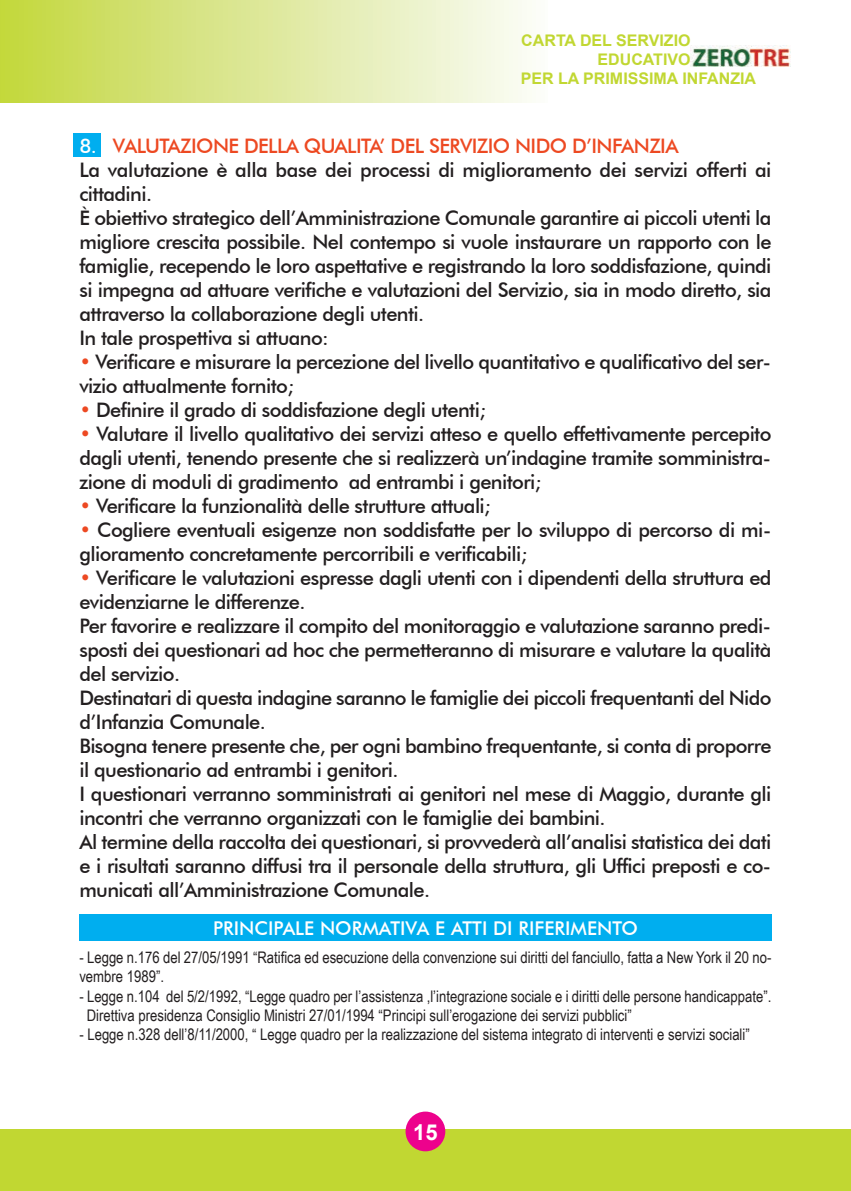
<style>
.page{position:relative;width:851px;height:1191px;background:#fff}
.page>*{position:absolute;margin:0;border:0;box-sizing:border-box;transform-origin:0 0}
.t1{font:700 22px "Arial";color:#fff}
.t2{font:500 20px/24px "Futura BT";letter-spacing:-.03em;color:#231f20}
.t3{font:500 19px "Futura BT";color:#fff}
.t4{font:16px/19.2px "Arial Narrow";color:#231f20}
.t5{font:700 16px "Arial";color:#c1d732}
.s1{color:#fff}
.s2{color:#ed4922}
</style>
<div class="page">
<div style="left:79px;top:913px;width:692px;height:27px;background:#00aeef"></div>
<div style="left:73px;top:134px;width:28px;height:23px;background:#00aeef"></div>
<div style="left:0;top:0;width:547px;height:102px;background:linear-gradient(to right,#c3d73f,#fbfcfb)"></div>
<div style="left:0;top:1128px;width:850px;height:63px;background:#c1d732"></div>
<img style="left:690px;top:45px;width:100px;height:21px">
<div style="left:405px;top:1111px;width:40px;height:40px;background:#ed028c;border-radius:50%"></div>
<p class="t5" style="left:521px;top:31px;width:171px">CARTA DEL SERVIZIO</p>
<p class="t5" style="left:597px;top:51px;width:95px">EDUCATIVO</p>
<p class="t5" style="left:520px;top:69px;width:237px">PER LA PRIMISSIMA INFANZIA</p>
<p class="t2" style="left:79px;top:134px;width:693px"><span class="s1">8.</span> <span class="s2">VALUTAZIONE DELLA QUALITA’ DEL SERVIZIO NIDO D’INFANZIA<br></span>La valutazione è alla base dei processi di miglioramento dei servizi offerti ai cittadini.<br>È obiettivo strategico dell’Amministrazione Comunale garantire ai piccoli utenti la migliore crescita possibile. Nel contempo si vuole instaurare un rapporto con le famiglie, recependo le loro aspettative e registrando la loro soddisfazione, quindi si impegna ad attuare verifiche e valutazioni del Servizio, sia in modo diretto, sia attraverso la collaborazione degli utenti.<br>In tale prospettiva si attuano:</p>
<p class="t2" style="left:79px;top:350px;width:693px"><span class="s2">•</span> Verificare e misurare la percezione del livello quantitativo e qualificativo del ser&shy;vizio attualmente fornito;</p>
<p class="t2" style="left:79px;top:398px;width:408px"><span class="s2">•</span> Definire il grado di soddisfazione degli utenti;</p>
<p class="t2" style="left:79px;top:422px;width:693px;text-align:justify"><span class="s2">•</span> Valutare il livello qualitativo dei servizi atteso e quello effettivamente percepito dagli utenti, tenendo presente che si realizzerà un’indagine tramite somministra&shy;zione di moduli di gradimento ad entrambi i genitori;</p>
<p class="t2" style="left:79px;top:494px;width:413px"><span class="s2">•</span> Verificare la funzionalità delle strutture attuali;</p>
<p class="t2" style="left:79px;top:518px;width:693px"><span class="s2">•</span> Cogliere eventuali esigenze non soddisfatte per lo sviluppo di percorso di mi&shy;glioramento concretamente percorribili e verificabili;</p>
<p class="t2" style="left:79px;top:566px;width:693px"><span class="s2">•</span> Verificare le valutazioni espresse dagli utenti con i dipendenti della struttura ed evidenziarne le differenze.<br>Per favorire e realizzare il compito del monitoraggio e valutazione saranno predi&shy;sposti dei questionari ad hoc che permetteranno di misurare e valutare la qualità del servizio.<br>Destinatari di questa indagine saranno le famiglie dei piccoli frequentanti del Nido d’Infanzia Comunale.<br>Bisogna tenere presente che, per ogni bambino frequentante, si conta di proporre il questionario ad entrambi i genitori.<br>I questionari verranno somministrati ai genitori nel mese di Maggio, durante gli incontri che verranno organizzati con le famiglie dei bambini.<br>Al termine della raccolta dei questionari, si provvederà all’analisi statistica dei dati e i risultati saranno diffusi tra il personale della struttura, gli Uffici preposti e co&shy;municati all’Amministrazione Comunale.</p>
<p class="t3" style="left:213px;top:916px;width:426px">PRINCIPALE NORMATIVA E ATTI DI RIFERIMENTO</p>
<p class="t4" style="left:79px;top:948px;width:693px">- Legge n.176 del 27/05/1991 “Ratifica ed esecuzione della convenzione sui diritti del fanciullo, fatta a New York il 20 no&shy;vembre 1989”.</p>
<p class="t4" style="left:87px;top:986px;width:686px;text-indent:-7px">- Legge n.104 del 5/2/1992, “Legge quadro per l’assistenza ,l’integrazione sociale e i diritti delle persone handicappate”.<br>Direttiva presidenza Consiglio Ministri 27/01/1994 “Principi sull’erogazione dei servizi pubblici”</p>
<p class="t4" style="left:79px;top:1024px;width:671px">- Legge n.328 dell’8/11/2000, “ Legge quadro per la realizzazione del sistema integrato di interventi e servizi sociali”</p>
<p class="t1" style="left:413px;top:1120px;width:26px">15</p>
</div>
